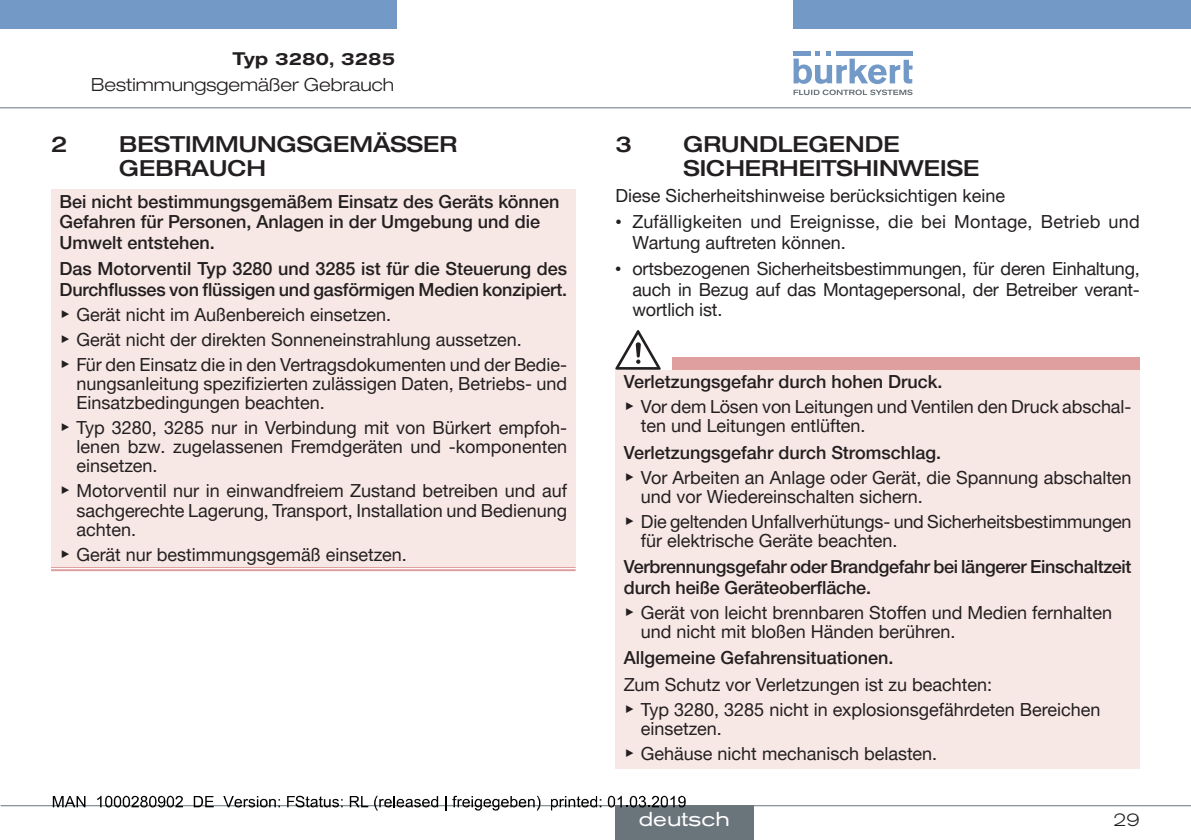
<style>
.page{position:relative;width:1191px;height:840px;background:#fff}
.page>*{position:absolute;margin:0;border:0;box-sizing:border-box;transform-origin:0 0}
.t1{font:500 expanded 22px/23.6px "Helvetica Neue LTW1 G";color:#231f20}
.t2{font:expanded 20px "Akzidenz Grotesk BQ";color:#fff}
.t3{font:18px/24.8px "Helvetica Neue LTW1 G";color:#231f20}
.t4{font:500 18px/20.6px "Helvetica Neue LTW1 G";letter-spacing:-.01em;color:#231f20}
.t5{font:300 expanded 18px "Helvetica Neue LTW1 G";color:#231f20}
.t6{font:500 expanded 18px "Akzidenz Grotesk BQ";color:#231f20}
.t7{font:300 expanded 18px "Akzidenz Grotesk BQ";color:#231f20}
.s1{font-family:"Arial Unicode MS"}
.s2{font-weight:500}
</style>
<div class="page">
<div style="left:0;top:0;width:396px;height:28px;background:#739ac7"></div>
<div style="left:793px;top:0;width:398px;height:28px;background:#739ac7"></div>
<svg style="left:793px;top:51px;width:119px;height:44px"></svg>
<hr style="left:0;top:107px;width:1191px;height:1px;background:#6a747b">
<div style="left:51px;top:189px;width:524px;height:380px;background:#f7e7e5"></div>
<hr style="left:51px;top:567px;width:524px;height:4px;background:#fff">
<hr style="left:51px;top:567px;width:524px;height:1px;background:#df9f9e">
<hr style="left:51px;top:569px;width:524px;height:2px;background:#df9f9e">
<div style="left:672px;top:357px;width:468px;height:12px;background:#df9f9e"></div>
<div style="left:615px;top:369px;width:525px;height:399px;background:#f7e7e5"></div>
<svg style="left:615px;top:330px;width:45px;height:39px"></svg>
<hr style="left:1px;top:804px;width:1190px;height:1px;background:#6a747b">
<div style="left:615px;top:805px;width:139px;height:34px;background:#6a747b"></div>
<svg style="left:53px;top:796px;width:32px;height:10px"></svg>
<svg style="left:97px;top:795px;width:86px;height:12px"></svg>
<svg style="left:194px;top:796px;width:20px;height:10px"></svg>
<svg style="left:223px;top:796px;width:57px;height:11px"></svg>
<svg style="left:287px;top:795px;width:55px;height:12px"></svg>
<svg style="left:350px;top:796px;width:18px;height:10px"></svg>
<svg style="left:374px;top:795px;width:64px;height:15px"></svg>
<svg style="left:445px;top:796px;width:1px;height:14px"></svg>
<svg style="left:452px;top:795px;width:88px;height:15px"></svg>
<svg style="left:551px;top:796px;width:50px;height:14px"></svg>
<svg style="left:607px;top:795px;width:78px;height:12px"></svg>
<p class="t6" style="left:232px;top:48px;width:164px">Typ 3280, 3285</p>
<p class="t5" style="left:91px;top:74px;width:305px">Bestimmungsgemäßer Gebrauch</p>
<p class="t1" style="left:51px;top:131px;width:18px">2</p>
<p class="t1" style="left:119px;top:131px;width:340px">BESTIMMUNGSG EMÄSSER<br>GEBRAUCH</p>
<p class="t4" style="left:60px;top:191px;width:501px">Bei nicht bestimmungsgemäßem Einsatz des Geräts können<br>Gefahren für Personen, Anlagen in der Umgebung und die<br>Umwelt entstehen.</p>
<p class="t4" style="left:60px;top:258px;width:509px">Das Motorventil Typ 3280 und 3285 ist für die Steuerung des<br>Durchflusses von flüssigen und gasförmigen Medien konzipiert.</p>
<p class="t3" style="left:60px;top:302px;width:509px"><span class="s1">▶</span> Gerät nicht im Außenbereich einsetzen.<br><span class="s1">▶</span> Gerät nicht der direkten Sonneneinstrahlung aussetzen.<br><span class="s1">▶</span> Für den Einsatz die in den Vertragsdokumenten und der Bedie-</p>
<p class="t3" style="left:77px;top:373px;width:492px;line-height:19.2px">nungsanleitung spezifizierten zulässigen Daten, Betriebs- und<br>Einsatzbedingungen beachten.</p>
<p class="t3" style="left:76px;top:417px;width:492px;line-height:19.2px;text-align:justify;text-indent:-17px"><span class="s1">▶</span> Typ 3280, 3285 nur in Verbindung mit von Bürkert empfoh&shy;lenen bzw. zugelassenen Fremdgeräten und -komponenten einsetzen.</p>
<p class="t3" style="left:76px;top:481px;width:492px;line-height:19.2px;text-align:justify;text-indent:-17px"><span class="s1">▶</span> Motorventil nur in einwandfreiem Zustand betreiben und auf sachgerechte Lagerung, Transport, Installation und Bedienung achten.</p>
<p class="t3" style="left:59px;top:541px;width:349px"><span class="s1">▶</span> Gerät nur bestimmungsgemäß einsetzen.</p>
<p class="t1" style="left:615px;top:131px;width:18px">3</p>
<p class="t1" style="left:683px;top:131px;width:297px">GRUNDLEGENDE<br>SICHERHEITSHINWEISE</p>
<p class="t3" style="left:615px;top:183px;width:391px">Diese Sicherheitshinweise berücksichtigen keine</p>
<p class="t3" style="left:632px;top:211px;width:509px;line-height:20.6px;text-indent:-17px"><span class="s1">•</span> Zufälligkeiten und Ereignisse, die bei Montage, Betrieb und<br>Wartung auftreten können.</p>
<p class="t3" style="left:632px;top:258px;width:509px;line-height:20.6px;text-align:justify;text-indent:-17px"><span class="s1">•</span> ortsbezogenen Sicherheitsbestimmungen, für deren Einhaltung, auch in Bezug auf das Montagepersonal, der Betreiber verant&shy;wortlich ist.</p>
<p class="t3" style="left:624px;top:369px;width:509px"><span class="s2">Verletzungsgefahr durch hohen Druck.<br></span><span class="s1">▶</span> Vor dem Lösen von Leitungen und Ventilen den Druck abschal-</p>
<p class="t3" style="left:641px;top:413px;width:226px">ten und Leitungen entlüften.</p>
<p class="t3" style="left:624px;top:439px;width:509px"><span class="s2">Verletzungsgefahr durch Stromschlag.<br></span><span class="s1">▶</span> Vor Arbeiten an Anlage oder Gerät, die Spannung abschalten</p>
<p class="t3" style="left:624px;top:483px;width:509px;text-indent:17px">und vor Wiedereinschalten sichern.<br><span class="s1">▶</span> Die geltenden Unfallverhütungs- und Sicherheitsbestimmungen</p>
<p class="t3" style="left:641px;top:527px;width:258px">für elektrische Geräte beachten.</p>
<p class="t4" style="left:624px;top:556px;width:509px">Verbrennungsgefahr oder Brandgefahr bei längerer Einschaltzeit durch heiße Geräteoberfläche.</p>
<p class="t3" style="left:641px;top:602px;width:472px;line-height:19.2px;text-indent:-17px"><span class="s1">▶</span> Gerät von leicht brennbaren Stoffen und Medien fernhalten und nicht mit bloßen Händen berühren.</p>
<p class="t4" style="left:624px;top:647px;width:271px">Allgemeine Gefahrensituationen.</p>
<p class="t3" style="left:624px;top:671px;width:478px">Zum Schutz vor Verletzungen ist zu beachten:<br><span class="s1">▶</span> Typ 3280, 3285 nicht in explosionsgefährdeten Bereichen</p>
<p class="t3" style="left:624px;top:715px;width:315px;text-indent:17px">einsetzen.<br><span class="s1">▶</span> Gehäuse nicht mechanisch belasten.</p>
<p class="t2" style="left:638px;top:807px;width:93px">deutsch</p>
<p class="t7" style="left:1113px;top:808px;width:28px">29</p>
</div>
